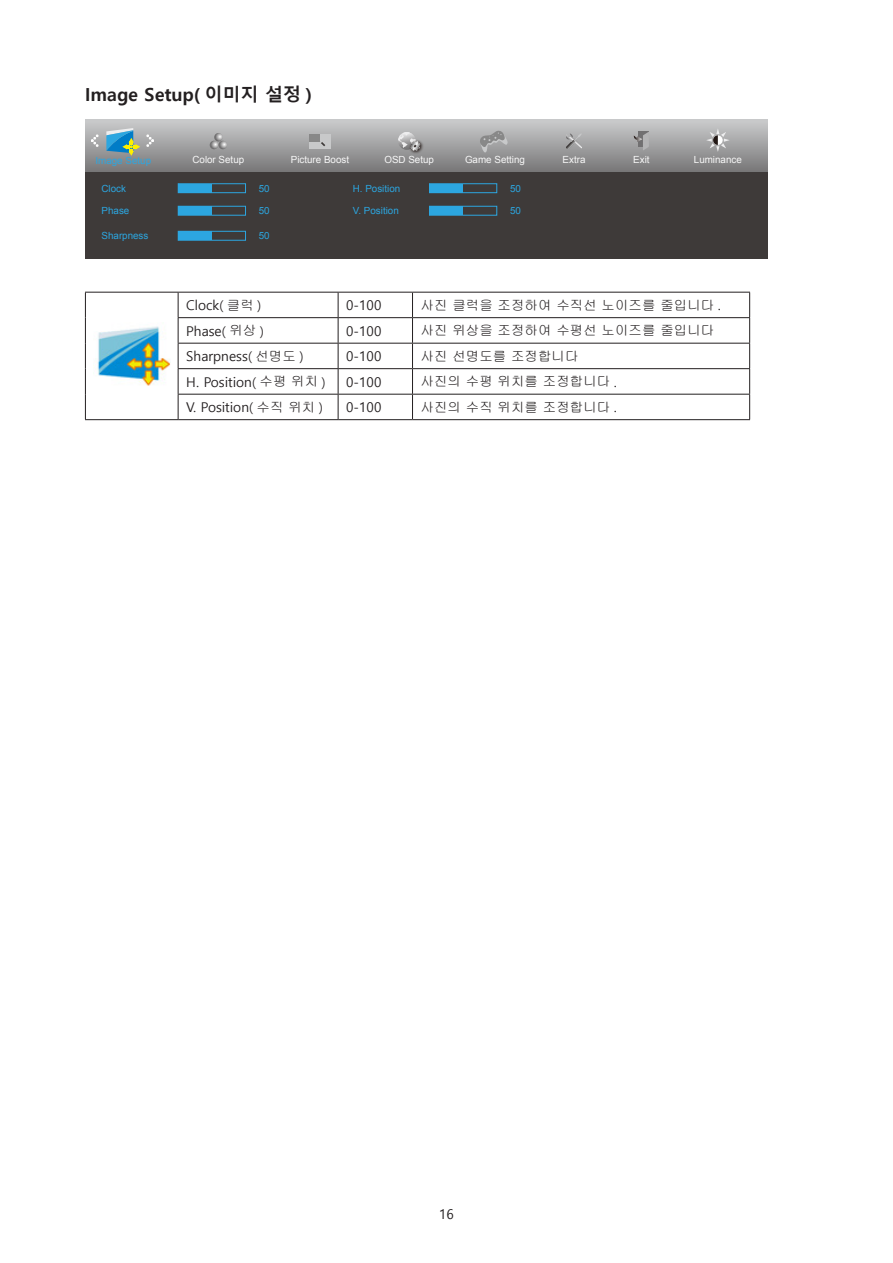
<style>
.page{position:relative;width:893px;height:1263px;background:#fff}
.page>*{position:absolute;margin:0;border:0;box-sizing:border-box;transform-origin:0 0}
.Heading_3{font:700 18px "Malgun Gothic";color:#231f20}
.无间隔{font:13.5px "Malgun Gothic";color:#231f20}
.无间隔-2{font:13.5px "Gulim";color:#231f20}
.t1{font:9.75px "Arial";color:#2ca6e0}
.t2{font:9.75px "Arial";color:#f7f7f7}
.s1{font-family:"Gulim"}
.s2{font-family:"Malgun Gothic"}
</style>
<div class="page">
<svg style="left:85px;top:119px;width:683px;height:53px;background:#a0a0a1"></svg>
<div style="left:85px;top:172px;width:683px;height:87px;background:#3e3a39"></div>
<svg style="left:91px;top:134px;width:8px;height:13px"></svg>
<svg style="left:146px;top:134px;width:8px;height:13px"></svg>
<svg style="left:210px;top:133px;width:17px;height:16px"></svg>
<div style="left:309px;top:134px;width:21px;height:15px;background:#c8c9ca"></div>
<div style="left:309px;top:134px;width:11px;height:7px;background:#888"></div>
<img style="left:407px;top:138px;width:18px;height:18px">
<svg style="left:398px;top:132px;width:23px;height:19px"></svg>
<svg style="left:634px;top:132px;width:15px;height:19px"></svg>
<svg style="left:565px;top:133px;width:18px;height:16px"></svg>
<svg style="left:106px;top:128px;width:34px;height:28px"></svg>
<div style="left:178px;top:183px;width:68px;height:10px;border:1px solid #2ca6e0"></div>
<div style="left:178px;top:184px;width:34px;height:9px;background:#2ca6e0"></div>
<div style="left:178px;top:206px;width:68px;height:10px;border:1px solid #2ca6e0"></div>
<div style="left:178px;top:206px;width:34px;height:9px;background:#2ca6e0"></div>
<div style="left:429px;top:183px;width:68px;height:10px;border:1px solid #2ca6e0"></div>
<div style="left:429px;top:184px;width:34px;height:9px;background:#2ca6e0"></div>
<div style="left:429px;top:206px;width:68px;height:10px;border:1px solid #2ca6e0"></div>
<div style="left:429px;top:206px;width:34px;height:9px;background:#2ca6e0"></div>
<div style="left:178px;top:231px;width:68px;height:10px;border:1px solid #2ca6e0"></div>
<div style="left:178px;top:231px;width:34px;height:9px;background:#2ca6e0"></div>
<svg style="left:706px;top:128px;width:24px;height:24px"></svg>
<svg style="left:480px;top:130px;width:28px;height:23px"></svg>
<hr style="left:85px;top:292px;width:93px;height:1px;background:#231f20">
<hr style="left:178px;top:292px;width:160px;height:1px;background:#231f20">
<hr style="left:338px;top:292px;width:74px;height:1px;background:#231f20">
<hr style="left:412px;top:292px;width:338px;height:1px;background:#231f20">
<hr style="left:178px;top:317px;width:160px;height:1px;background:#231f20">
<hr style="left:338px;top:317px;width:74px;height:1px;background:#231f20">
<hr style="left:412px;top:317px;width:338px;height:1px;background:#231f20">
<hr style="left:178px;top:343px;width:160px;height:1px;background:#231f20">
<hr style="left:338px;top:343px;width:74px;height:1px;background:#231f20">
<hr style="left:412px;top:343px;width:338px;height:1px;background:#231f20">
<hr style="left:178px;top:368px;width:160px;height:1px;background:#231f20">
<hr style="left:338px;top:368px;width:74px;height:1px;background:#231f20">
<hr style="left:412px;top:368px;width:338px;height:1px;background:#231f20">
<svg style="left:85px;top:293px;width:1px;height:126px"></svg>
<hr style="left:178px;top:394px;width:160px;height:1px;background:#231f20">
<svg style="left:178px;top:293px;width:1px;height:126px"></svg>
<hr style="left:338px;top:394px;width:74px;height:1px;background:#231f20">
<svg style="left:338px;top:293px;width:1px;height:126px"></svg>
<hr style="left:412px;top:394px;width:338px;height:1px;background:#231f20">
<svg style="left:412px;top:293px;width:1px;height:126px"></svg>
<svg style="left:749px;top:293px;width:1px;height:126px"></svg>
<hr style="left:85px;top:419px;width:93px;height:1px;background:#231f20">
<hr style="left:178px;top:419px;width:160px;height:1px;background:#231f20">
<hr style="left:338px;top:419px;width:74px;height:1px;background:#231f20">
<hr style="left:412px;top:419px;width:338px;height:1px;background:#231f20">
<img style="left:97px;top:326px;width:73px;height:60px">
<p class="Heading_3" style="left:85px;top:84px;width:228px">Image Setup( 이미지 설정 )</p>
<p class="t2" style="left:465px;top:153px;width:62px">Game Setting</p>
<p class="t2" style="left:694px;top:153px;width:50px">Luminance</p>
<p class="t1" style="left:95px;top:154px;width:57px">Image Setup</p>
<p class="t2" style="left:192px;top:153px;width:53px">Color Setup</p>
<p class="t2" style="left:291px;top:153px;width:60px">Picture Boost</p>
<p class="t2" style="left:384px;top:153px;width:51px">OSD Setup</p>
<p class="t2" style="left:563px;top:153px;width:24px">Extra</p>
<p class="t2" style="left:633px;top:153px;width:18px">Exit</p>
<p class="t1" style="left:102px;top:182px;width:26px">Clock</p>
<p class="t1" style="left:259px;top:182px;width:12px">50</p>
<p class="t1" style="left:102px;top:205px;width:29px">Phase</p>
<p class="t1" style="left:259px;top:205px;width:12px">50</p>
<p class="t1" style="left:353px;top:182px;width:49px">H. Position</p>
<p class="t1" style="left:510px;top:182px;width:12px">50</p>
<p class="t1" style="left:353px;top:205px;width:48px">V. Position</p>
<p class="t1" style="left:510px;top:205px;width:12px">50</p>
<p class="t1" style="left:102px;top:230px;width:48px">Sharpness</p>
<p class="t1" style="left:259px;top:230px;width:12px">50</p>
<p class="无间隔" style="left:186px;top:297px;width:77px">Clock( <span class="s1">클럭</span> )</p>
<p class="无间隔" style="left:346px;top:297px;width:37px">0-100</p>
<p class="无间隔-2" style="left:421px;top:298px;width:302px">사진 클럭을 조정하여 수직선 노이즈를 줄입니다 <span class="s2">.</span></p>
<p class="无间隔" style="left:186px;top:323px;width:79px">Phase( <span class="s1">위상</span> )</p>
<p class="无间隔" style="left:346px;top:323px;width:37px">0-100</p>
<p class="无间隔-2" style="left:421px;top:324px;width:295px">사진 위상을 조정하여 수평선 노이즈를 줄입니다</p>
<p class="无间隔" style="left:186px;top:348px;width:119px">Sharpness( <span class="s1">선명도</span> )</p>
<p class="无间隔" style="left:346px;top:348px;width:37px">0-100</p>
<p class="无间隔-2" style="left:421px;top:349px;width:159px">사진 선명도를 조정합니다</p>
<p class="无间隔" style="left:186px;top:374px;width:141px">H. Position( <span class="s1">수평 위치</span> )</p>
<p class="无间隔" style="left:346px;top:374px;width:37px">0-100</p>
<p class="无间隔-2" style="left:421px;top:375px;width:198px">사진의 수평 위치를 조정합니다 <span class="s2">.</span></p>
<p class="无间隔" style="left:186px;top:399px;width:138px">V. Position( <span class="s1">수직 위치</span> )</p>
<p class="无间隔" style="left:346px;top:399px;width:37px">0-100</p>
<p class="无间隔-2" style="left:421px;top:400px;width:198px">사진의 수직 위치를 조정합니다 <span class="s2">.</span></p>
<p class="无间隔" style="left:439px;top:1206px;width:16px">16</p>
</div>
